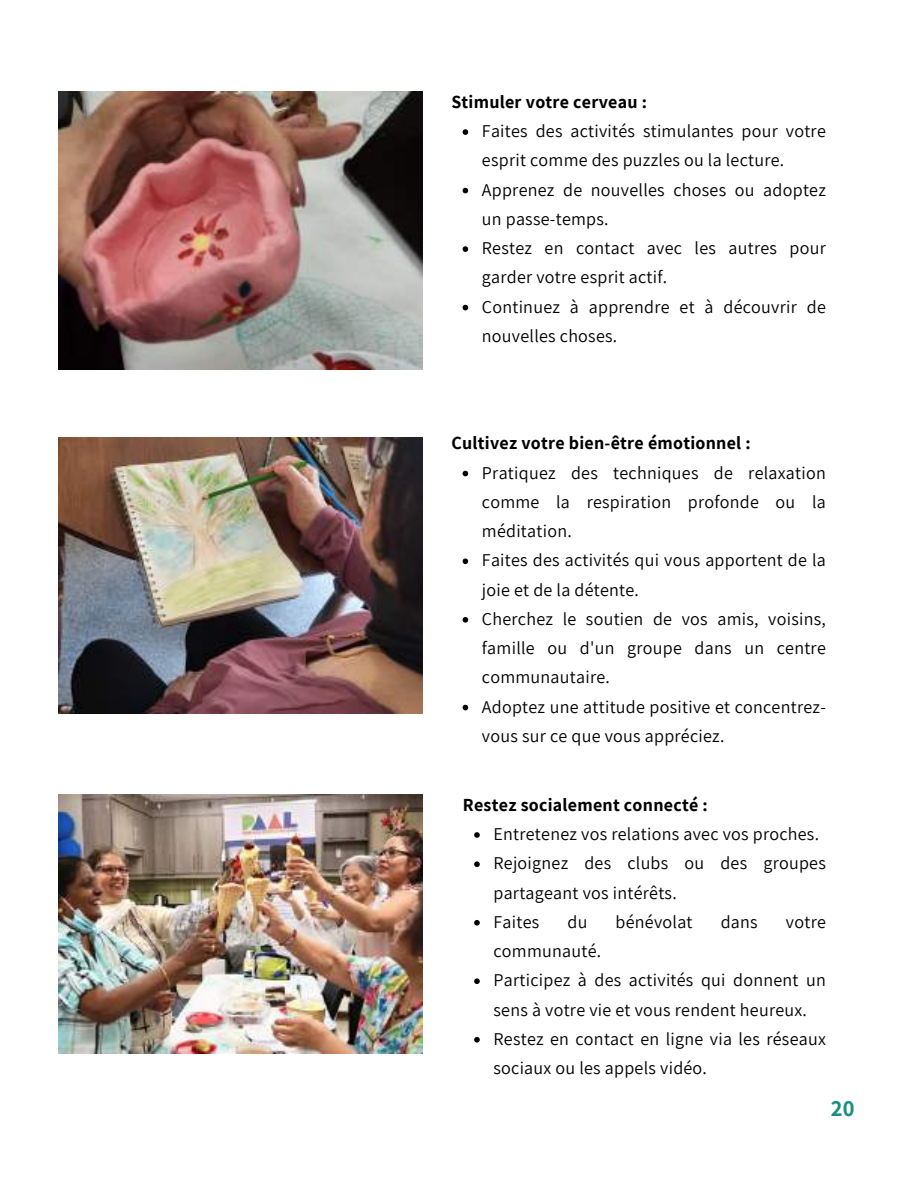
<style>
.page{position:relative;width:918px;height:1188px;background:#fff}
.page>*{position:absolute;margin:0;border:0;box-sizing:border-box;transform-origin:0 0}
.t1{font:700 22.5px "Assistant";color:#1c8f7f}
.t2{font:18px/29.2px "Assistant";letter-spacing:.015em;color:#000}
.t3{font:700 18px "Assistant";letter-spacing:.015em;color:#000}
</style>
<div class="page">
<img style="left:58px;top:92px;width:365px;height:278px">
<img style="left:58px;top:437px;width:365px;height:276px">
<img style="left:58px;top:795px;width:365px;height:259px">
<svg style="left:463px;top:129px;width:5px;height:6px"></svg>
<svg style="left:463px;top:188px;width:5px;height:5px"></svg>
<svg style="left:463px;top:246px;width:5px;height:6px"></svg>
<svg style="left:463px;top:305px;width:5px;height:5px"></svg>
<svg style="left:463px;top:471px;width:5px;height:5px"></svg>
<svg style="left:463px;top:558px;width:5px;height:6px"></svg>
<svg style="left:463px;top:617px;width:5px;height:6px"></svg>
<svg style="left:463px;top:705px;width:5px;height:5px"></svg>
<svg style="left:474px;top:832px;width:6px;height:6px"></svg>
<svg style="left:474px;top:861px;width:6px;height:6px"></svg>
<svg style="left:474px;top:920px;width:6px;height:6px"></svg>
<svg style="left:474px;top:978px;width:6px;height:6px"></svg>
<svg style="left:474px;top:1037px;width:6px;height:6px"></svg>
<p class="t3" style="left:451px;top:90px;width:197px">Stimuler votre cerveau :</p>
<p class="t2" style="left:482px;top:116px;width:345px">Faites des activités stimulantes pour votre esprit comme des puzzles ou la lecture.<br>Apprenez de nouvelles choses ou adoptez un passe-temps.<br>Restez en contact avec les autres pour garder votre esprit actif.<br>Continuez à apprendre et à découvrir de nouvelles choses.</p>
<p class="t3" style="left:451px;top:431px;width:301px">Cultivez votre bien-être émotionnel :</p>
<p class="t2" style="left:482px;top:457px;width:345px">Pratiquez des techniques de relaxation comme la respiration profonde ou la méditation.<br>Faites des activités qui vous apportent de la joie et de la détente.<br>Cherchez le soutien de vos amis, voisins, famille ou d'un groupe dans un centre communautaire.<br>Adoptez une attitude positive et concentrez&shy;vous sur ce que vous appréciez.</p>
<p class="t3" style="left:463px;top:792px;width:246px">Restez socialement connecté :</p>
<p class="t2" style="left:493px;top:819px;width:334px">Entretenez vos relations avec vos proches.<br>Rejoignez des clubs ou des groupes partageant vos intérêts.<br>Faites</p>
<p class="t2" style="left:567px;top:907px;width:21px">du</p>
<p class="t2" style="left:616px;top:907px;width:79px">bénévolat</p>
<p class="t2" style="left:721px;top:907px;width:39px">dans</p>
<p class="t2" style="left:786px;top:907px;width:41px">votre</p>
<p class="t2" style="left:493px;top:936px;width:334px">communauté.<br>Participez à des activités qui donnent un sens à votre vie et vous rendent heureux.<br>Restez en contact en ligne via les réseaux sociaux ou les appels vidéo.</p>
<p class="t1" style="left:831px;top:1093px;width:25px">20</p>
</div>
